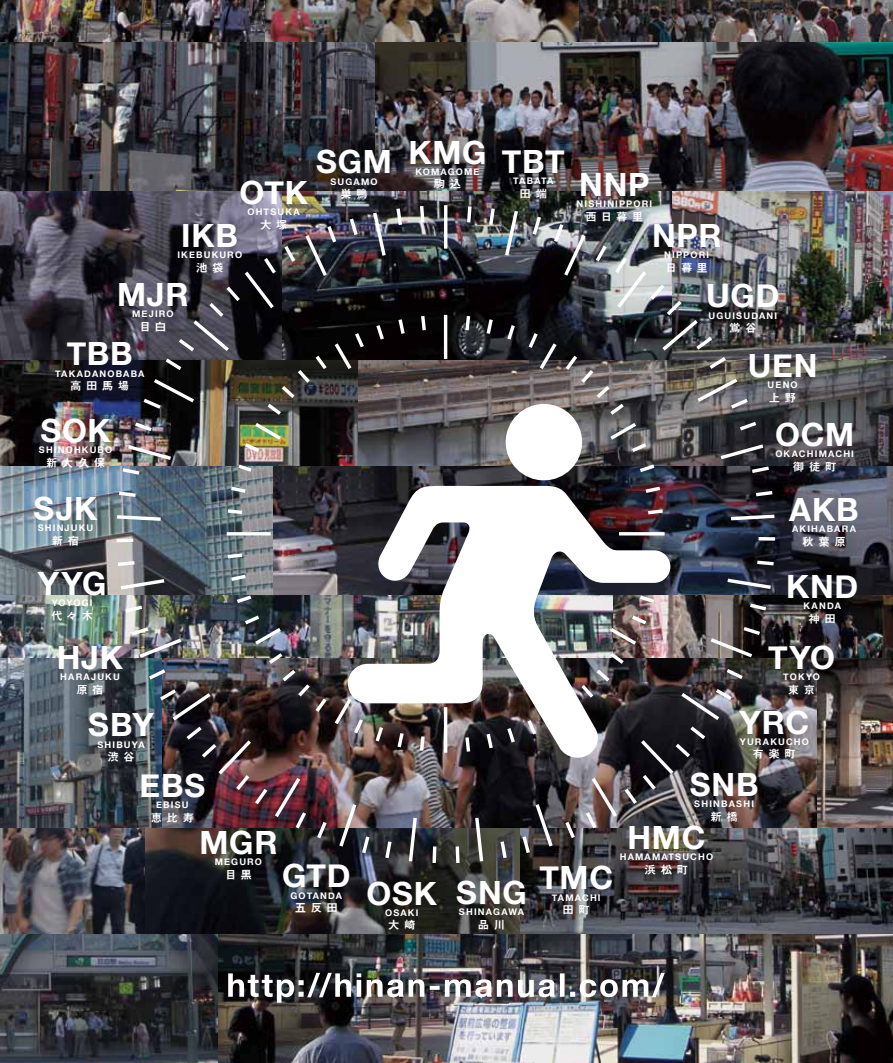
<style>
.page{position:relative;width:893px;height:1063px;background:#fff}
.page>*{position:absolute;margin:0;border:0;box-sizing:border-box;transform-origin:0 0}
.t1{font:700 31.95px "Helvetica Neue";letter-spacing:.025em;color:#fff}
.t2{font:11.4px "Midashi Go Pro MB31";letter-spacing:.39em;color:#fff}
.t3{font:700 9.15px "Helvetica Neue";letter-spacing:.13em;color:#fff}
</style>
<div class="page">
<img style="left:0;top:0;width:893px;height:1063px">
<img style="left:228px;top:973px;width:437px;height:30px">
<img style="left:113px;top:202px;width:665px;height:665px">
<h1 class="t1" style="left:239px;top:173px;width:70px">OTK</h1>
<p class="t3" style="left:247px;top:206px;width:54px">OHTSUKA</p>
<p class="t2" style="left:260px;top:215px;width:29px">大塚</p>
<h1 class="t1" style="left:181px;top:216px;width:58px">IKB</h1>
<p class="t3" style="left:177px;top:249px;width:66px">IKEBUKURO</p>
<p class="t2" style="left:196px;top:259px;width:29px">池袋</p>
<h1 class="t1" style="left:117px;top:275px;width:73px">MJR</h1>
<p class="t3" style="left:132px;top:308px;width:43px">MEJIRO</p>
<p class="t2" style="left:139px;top:318px;width:28px">目白</p>
<h1 class="t1" style="left:67px;top:334px;width:68px">TBB</h1>
<p class="t3" style="left:55px;top:368px;width:91px">TAKADANOBABA</p>
<p class="t2" style="left:70px;top:377px;width:61px">高田馬場</p>
<h1 class="t1" style="left:316px;top:142px;width:77px">SGM</h1>
<p class="t3" style="left:330px;top:176px;width:49px">SUGAMO</p>
<p class="t2" style="left:340px;top:185px;width:29px">巣鴨</p>
<h1 class="t1" style="left:40px;top:411px;width:72px">SOK</h1>
<p class="t2" style="left:46px;top:454px;width:61px">新大久保</p>
<p class="t3" style="left:39px;top:445px;width:75px">SHINOHKUBO</p>
<h1 class="t1" style="left:34px;top:489px;width:65px">SJK</h1>
<p class="t3" style="left:38px;top:523px;width:57px">SHINJUKU</p>
<p class="t2" style="left:52px;top:532px;width:29px">新宿</p>
<h1 class="t1" style="left:38px;top:564px;width:70px">YYG</h1>
<p class="t3" style="left:52px;top:598px;width:42px">YOYOGI</p>
<p class="t2" style="left:51px;top:607px;width:44px">代々木</p>
<h1 class="t1" style="left:57px;top:638px;width:68px">HJK</h1>
<p class="t3" style="left:60px;top:671px;width:61px">HARAJUKU</p>
<p class="t2" style="left:76px;top:681px;width:29px">原宿</p>
<h1 class="t1" style="left:88px;top:705px;width:67px">SBY</h1>
<p class="t3" style="left:97px;top:739px;width:49px">SHIBUYA</p>
<p class="t2" style="left:108px;top:748px;width:29px">渋谷</p>
<h1 class="t1" style="left:139px;top:766px;width:67px">EBS</h1>
<p class="t3" style="left:156px;top:799px;width:34px">EBISU</p>
<p class="t2" style="left:151px;top:808px;width:45px">恵比寿</p>
<h1 class="t1" style="left:408px;top:132px;width:80px">KMG</h1>
<p class="t3" style="left:415px;top:166px;width:66px">KOMAGOME</p>
<p class="t2" style="left:434px;top:175px;width:29px">駒込</p>
<h1 class="t1" style="left:502px;top:142px;width:64px">TBT</h1>
<p class="t3" style="left:513px;top:175px;width:42px">TABATA</p>
<p class="t2" style="left:520px;top:184px;width:29px">田端</p>
<h1 class="t1" style="left:579px;top:165px;width:72px">NNP</h1>
<p class="t3" style="left:576px;top:198px;width:77px">NISHINIPPORI</p>
<p class="t2" style="left:586px;top:207px;width:59px">西日暮里</p>
<h1 class="t1" style="left:652px;top:216px;width:71px">NPR</h1>
<p class="t3" style="left:664px;top:250px;width:46px">NIPPORI</p>
<p class="t2" style="left:666px;top:259px;width:44px">日暮里</p>
<h1 class="t1" style="left:706px;top:276px;width:75px">UGD</h1>
<p class="t3" style="left:708px;top:310px;width:70px">UGUISUDANI</p>
<p class="t2" style="left:729px;top:319px;width:29px">鴬谷</p>
<h1 class="t1" style="left:748px;top:346px;width:71px">UEN</h1>
<p class="t3" style="left:768px;top:380px;width:32px">UENO</p>
<p class="t2" style="left:769px;top:389px;width:29px">上野</p>
<h1 class="t1" style="left:775px;top:414px;width:81px">OCM</h1>
<p class="t3" style="left:775px;top:448px;width:80px">OKACHIMACHI</p>
<p class="t2" style="left:793px;top:457px;width:45px">御徒町</p>
<h1 class="t1" style="left:789px;top:490px;width:71px">AKB</h1>
<p class="t3" style="left:792px;top:523px;width:65px">AKIHABARA</p>
<p class="t2" style="left:802px;top:532px;width:45px">秋葉原</p>
<h1 class="t1" style="left:786px;top:567px;width:74px">KND</h1>
<p class="t3" style="left:803px;top:600px;width:39px">KANDA</p>
<p class="t2" style="left:808px;top:610px;width:29px">神田</p>
<h1 class="t1" style="left:768px;top:638px;width:69px">TYO</h1>
<p class="t3" style="left:783px;top:671px;width:38px">TOKYO</p>
<p class="t2" style="left:788px;top:680px;width:29px">東京</p>
<h1 class="t1" style="left:739px;top:702px;width:71px">YRC</h1>
<p class="t3" style="left:740px;top:736px;width:71px">YURAKUCHO</p>
<p class="t2" style="left:753px;top:745px;width:45px">有楽町</p>
<h1 class="t1" style="left:690px;top:765px;width:70px">SNB</h1>
<p class="t3" style="left:694px;top:798px;width:61px">SHINBASHI</p>
<p class="t2" style="left:711px;top:807px;width:29px">新橋</p>
<h1 class="t1" style="left:199px;top:823px;width:80px">MGR</h1>
<p class="t3" style="left:215px;top:857px;width:49px">MEGURO</p>
<p class="t2" style="left:225px;top:866px;width:28px">目黒</p>
<h1 class="t1" style="left:282px;top:856px;width:70px">GTD</h1>
<p class="t3" style="left:290px;top:890px;width:53px">GOTANDA</p>
<p class="t2" style="left:295px;top:899px;width:45px">五反田</p>
<h1 class="t1" style="left:366px;top:873px;width:72px">OSK</h1>
<p class="t3" style="left:385px;top:907px;width:35px">OSAKI</p>
<p class="t2" style="left:388px;top:916px;width:29px">大崎</p>
<h1 class="t1" style="left:539px;top:858px;width:75px">TMC</h1>
<p class="t3" style="left:552px;top:892px;width:50px">TAMACHI</p>
<h1 class="t1" style="left:456px;top:873px;width:72px">SNG</h1>
<p class="t3" style="left:459px;top:906px;width:67px">SHINAGAWA</p>
<p class="t2" style="left:562px;top:901px;width:29px">田町</p>
<p class="t2" style="left:478px;top:916px;width:29px">品川</p>
<h1 class="t1" style="left:627px;top:818px;width:80px">HMC</h1>
<p class="t2" style="left:644px;top:860px;width:45px">浜松町</p>
<p class="t3" style="left:620px;top:851px;width:95px">HAMAMATSUCHO</p>
</div>
